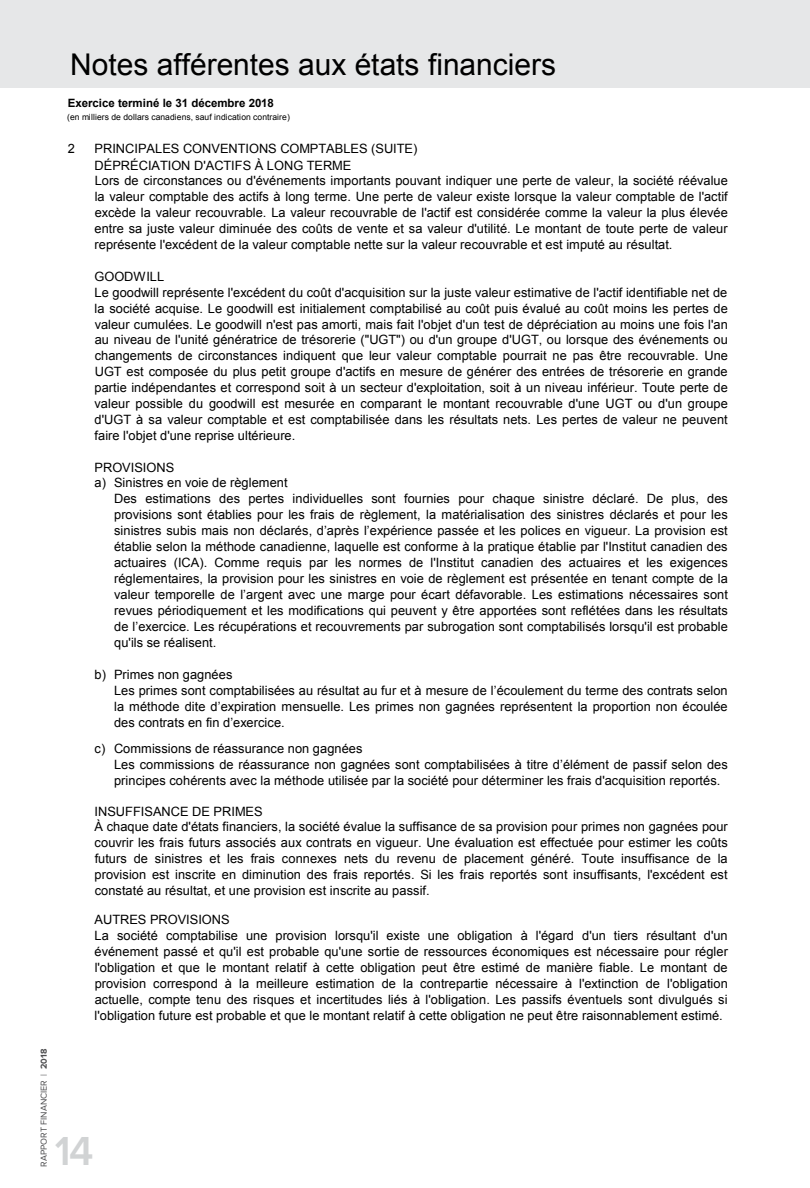
<style>
.page{position:relative;width:810px;height:1188px;background:#fff}
.page>*{position:absolute;margin:0;border:0;box-sizing:border-box;transform-origin:0 0}
.t1{font:600 42px "Proxima Nova";color:#d1d3d4}
.t2{font:30px "Arial";color:#000}
.t3{font:12.9px/15.9px "Arial";letter-spacing:.005em;color:#000;text-align:justify}
.t4{font:700 11.4px "Arial";letter-spacing:-.005em;color:#000}
.t5{font:9px "Proxima Nova";color:#4d4d4f}
.t6{font:8.55px "Arial";letter-spacing:.005em;color:#000}
.s1{font-weight:700}
</style>
<div class="page">
<div style="left:0;top:0;width:810px;height:88px;background:#e6e7e8"></div>
<h2 class="t2" style="left:70px;top:45px;width:487px">Notes afférentes aux états financiers</h2>
<p class="t4" style="left:68px;top:95px;width:208px">Exercice terminé le 31 décembre 2018</p>
<p class="t6" style="left:67px;top:111px;width:224px">(en milliers de dollars canadiens, sauf indication contraire)</p>
<p class="t3" style="left:68px;top:141px;width:9px">2</p>
<p class="t3" style="left:95px;top:141px;width:324px">PRINCIPALES CONVENTIONS COMPTABLES (SUITE)<br>DÉPRÉCIATION D'ACTIFS À LONG TERME</p>
<p class="t3" style="left:95px;top:173px;width:635px">Lors de circonstances ou d'événements importants pouvant indiquer une perte de valeur, la société réévalue la valeur comptable des actifs à long terme. Une perte de valeur existe lorsque la valeur comptable de l'actif excède la valeur recouvrable. La valeur recouvrable de l'actif est considérée comme la valeur la plus élevée entre sa juste valeur diminuée des coûts de vente et sa valeur d'utilité. Le montant de toute perte de valeur représente l'excédent de la valeur comptable nette sur la valeur recouvrable et est imputé au résultat.</p>
<p class="t3" style="left:95px;top:268px;width:71px">GOODWILL</p>
<p class="t3" style="left:95px;top:284px;width:635px">Le goodwill représente l'excédent du coût d'acquisition sur la juste valeur estimative de l'actif identifiable net de la société acquise. Le goodwill est initialement comptabilisé au coût puis évalué au coût moins les pertes de valeur cumulées. Le goodwill n'est pas amorti, mais fait l'objet d'un test de dépréciation au moins une fois l'an au niveau de l'unité génératrice de trésorerie ("UGT") ou d'un groupe d'UGT, ou lorsque des événements ou changements de circonstances indiquent que leur valeur comptable pourrait ne pas être recouvrable. Une UGT est composée du plus petit groupe d'actifs en mesure de générer des entrées de trésorerie en grande partie indépendantes et correspond soit à un secteur d'exploitation, soit à un niveau inférieur. Toute perte de valeur possible du goodwill est mesurée en comparant le montant recouvrable d'une UGT ou d'un groupe d'UGT à sa valeur comptable et est comptabilisée dans les résultats nets. Les pertes de valeur ne peuvent faire l'objet d'une reprise ultérieure.</p>
<p class="t3" style="left:95px;top:459px;width:195px">PROVISIONS<br>a) Sinistres en voie de règlement</p>
<p class="t3" style="left:114px;top:491px;width:615px">Des estimations des pertes individuelles sont fournies pour chaque sinistre déclaré. De plus, des provisions sont établies pour les frais de règlement, la matérialisation des sinistres déclarés et pour les sinistres subis mais non déclarés, d’après l’expérience passée et les polices en vigueur. La provision est établie selon la méthode canadienne, laquelle est conforme à la pratique établie par l'Institut canadien des actuaires (ICA). Comme requis par les normes de l'Institut canadien des actuaires et les exigences réglementaires, la provision pour les sinistres en voie de règlement est présentée en tenant compte de la valeur temporelle de l’argent avec une marge pour écart défavorable. Les estimations nécessaires sont revues périodiquement et les modifications qui peuvent y être apportées sont reflétées dans les résultats de l’exercice. Les récupérations et recouvrements par subrogation sont comptabilisés lorsqu'il est probable qu'ils se réalisent.</p>
<p class="t3" style="left:95px;top:667px;width:139px">b) Primes non gagnées</p>
<p class="t3" style="left:114px;top:683px;width:615px">Les primes sont comptabilisées au résultat au fur et à mesure de l’écoulement du terme des contrats selon la méthode dite d’expiration mensuelle. Les primes non gagnées représentent la proportion non écoulée des contrats en fin d’exercice.</p>
<p class="t3" style="left:114px;top:757px;width:615px">Les commissions de réassurance non gagnées sont comptabilisées à titre d’élément de passif selon des principes cohérents avec la méthode utilisée par la société pour déterminer les frais d'acquisition reportés.</p>
<p class="t3" style="left:95px;top:741px;width:269px">c) Commissions de réassurance non gagnées</p>
<p class="t3" style="left:95px;top:803px;width:169px">INSUFFISANCE DE PRIMES</p>
<p class="t3" style="left:95px;top:819px;width:635px">À chaque date d'états financiers, la société évalue la suffisance de sa provision pour primes non gagnées pour couvrir les frais futurs associés aux contrats en vigueur. Une évaluation est effectuée pour estimer les coûts futurs de sinistres et les frais connexes nets du revenu de placement généré. Toute insuffisance de la provision est inscrite en diminution des frais reportés. Si les frais reportés sont insuffisants, l'excédent est constaté au résultat, et une provision est inscrite au passif.</p>
<p class="t3" style="left:95px;top:912px;width:137px">AUTRES PROVISIONS</p>
<p class="t3" style="left:95px;top:928px;width:635px">La société comptabilise une provision lorsqu'il existe une obligation à l'égard d'un tiers résultant d'un événement passé et qu'il est probable qu'une sortie de ressources économiques est nécessaire pour régler l'obligation et que le montant relatif à cette obligation peut être estimé de manière fiable. Le montant de provision correspond à la meilleure estimation de la contrepartie nécessaire à l'extinction de l'obligation actuelle, compte tenu des risques et incertitudes liés à l'obligation. Les passifs éventuels sont divulgués si l'obligation future est probable et que le montant relatif à cette obligation ne peut être raisonnablement estimé.</p>
<p class="t5" style="left:39px;top:1167px;width:119px;rotate:-90deg">RAPPORT FINANCIER | <span class="s1">2018</span></p>
<h1 class="t1" style="left:55px;top:1127px;width:40px">14</h1>
</div>
